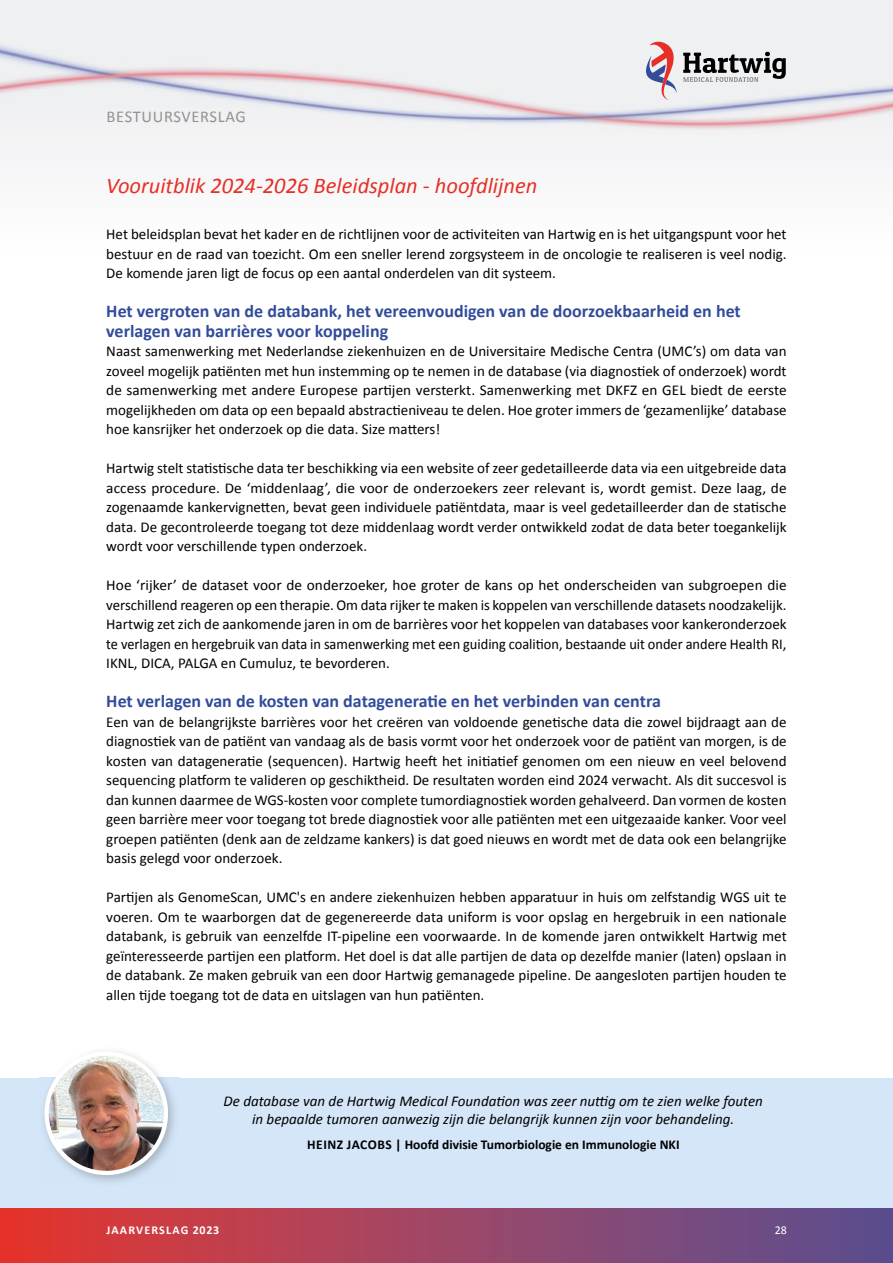
<style>
.page{position:relative;width:893px;height:1263px;background:#fff}
.page>*{position:absolute;margin:0;border:0;box-sizing:border-box;transform-origin:0 0}
.t1{font:italic 22.5px "Calibri";color:#e63027}
.t2{font:700 18px/19.5px "Calibri";color:#324c9a}
.t3{font:16.5px "Calibri";letter-spacing:.04em;color:#959191}
.t4{font:15px/19.5px "Calibri";color:#000;text-align:justify}
.t5{font:italic 15px/18px "Calibri";color:#000;text-align:center}
.t6{font:700 13.5px "Calibri";color:#000}
.t7{font:700 12px "Calibri";letter-spacing:.09em;color:#fff}
.t8{font:12px "Calibri";color:#fff}
</style>
<div class="page">
<div style="left:0;top:1208px;width:893px;height:55px;background:linear-gradient(to right,#e53832,#585195)"></div>
<hr style="left:0;top:0;width:893px;height:3px;background:#eff0f1">
<svg style="left:683px;top:52px;width:103px;height:30px"></svg>
<svg style="left:646px;top:41px;width:31px;height:59px"></svg>
<div style="left:0;top:1078px;width:893px;height:130px;background:#d4e6f7"></div>
<img style="left:39px;top:1051px;width:141px;height:131px">
<img style="left:47px;top:1054px;width:119px;height:119px;border-radius:60px">
<div style="left:45px;top:1051px;width:123px;height:124px;border:4px solid #fff;border-radius:50%"></div>
<p class="t3" style="left:107px;top:106px;width:141px">BESTUURSVERSLAG</p>
<h1 class="t1" style="left:106px;top:171px;width:432px">Vooruitblik 2024-2026 Beleidsplan - hoofdlijnen</h1>
<p class="t4" style="left:106px;top:225px;width:682px">Het beleidsplan bevat het kader en de richtlijnen voor de activiteiten van Hartwig en is het uitgangspunt voor het bestuur en de raad van toezicht. Om een sneller lerend zorgsysteem in de oncologie te realiseren is veel nodig.<br>De komende jaren ligt de focus op een aantal onderdelen van dit systeem.</p>
<p class="t2" style="left:106px;top:301px;width:636px">Het vergroten van de databank, het vereenvoudigen van de doorzoekbaarheid en het verlagen van barrières voor koppeling</p>
<p class="t4" style="left:106px;top:342px;width:682px">Naast samenwerking met Nederlandse ziekenhuizen en de Universitaire Medische Centra (UMC’s) om data van zoveel mogelijk patiënten met hun instemming op te nemen in de database (via diagnostiek of onderzoek) wordt de samenwerking met andere Europese partijen versterkt. Samenwerking met DKFZ en GEL biedt de eerste mogelijkheden om data op een bepaald abstractieniveau te delen. Hoe groter immers de ‘gezamenlijke’ database hoe kansrijker het onderzoek op die data. Size matters!</p>
<p class="t4" style="left:106px;top:459px;width:682px">Hartwig stelt statistische data ter beschikking via een website of zeer gedetailleerde data via een uitgebreide data access procedure. De ‘middenlaag’, die voor de onderzoekers zeer relevant is, wordt gemist. Deze laag, de zogenaamde kankervignetten, bevat geen individuele patiëntdata, maar is veel gedetailleerder dan de statische data. De gecontroleerde toegang tot deze middenlaag wordt verder ontwikkeld zodat de data beter toegankelijk wordt voor verschillende typen onderzoek.</p>
<p class="t4" style="left:106px;top:576px;width:682px">Hoe ‘rijker’ de dataset voor de onderzoeker, hoe groter de kans op het onderscheiden van subgroepen die verschillend reageren op een therapie. Om data rijker te maken is koppelen van verschillende datasets noodzakelijk.<br>Hartwig zet zich de aankomende jaren in om de barrières voor het koppelen van databases voor kankeronderzoek te verlagen en hergebruik van data in samenwerking met een guiding coalition, bestaande uit onder andere Health RI, IKNL, DICA, PALGA en Cumuluz, te bevorderen.</p>
<p class="t2" style="left:106px;top:691px;width:556px">Het verlagen van de kosten van datageneratie en het verbinden van centra</p>
<p class="t4" style="left:106px;top:712px;width:682px">Een van de belangrijkste barrières voor het creëren van voldoende genetische data die zowel bijdraagt aan de diagnostiek van de patiënt van vandaag als de basis vormt voor het onderzoek voor de patiënt van morgen, is de kosten van datageneratie (sequencen). Hartwig heeft het initiatief genomen om een nieuw en veel belovend sequencing platform te valideren op geschiktheid. De resultaten worden eind 2024 verwacht. Als dit succesvol is dan kunnen daarmee de WGS-kosten voor complete tumordiagnostiek worden gehalveerd. Dan vormen de kosten geen barrière meer voor toegang tot brede diagnostiek voor alle patiënten met een uitgezaaide kanker. Voor veel groepen patiënten (denk aan de zeldzame kankers) is dat goed nieuws en wordt met de data ook een belangrijke basis gelegd voor onderzoek.</p>
<p class="t4" style="left:106px;top:888px;width:682px">Partijen als GenomeScan, UMC's en andere ziekenhuizen hebben apparatuur in huis om zelfstandig WGS uit te voeren. Om te waarborgen dat de gegenereerde data uniform is voor opslag en hergebruik in een nationale databank, is gebruik van eenzelfde IT-pipeline een voorwaarde. In de komende jaren ontwikkelt Hartwig met geïnteresseerde partijen een platform. Het doel is dat alle partijen de data op dezelfde manier (laten) opslaan in de databank. Ze maken gebruik van een door Hartwig gemanagede pipeline. De aangesloten partijen houden te allen tijde toegang tot de data en uitslagen van hun patiënten.</p>
<p class="t5" style="left:224px;top:1091px;width:541px">De database van de Hartwig Medical Foundation was zeer nuttig om te zien welke fouten in bepaalde tumoren aanwezig zijn die belangrijk kunnen zijn voor behandeling.</p>
<p class="t6" style="left:307px;top:1136px;width:374px">HEINZ JACOBS | Hoofd divisie Tumorbiologie en Immunologie NKI</p>
<p class="t7" style="left:107px;top:1222px;width:114px">JAARVERSLAG 2023</p>
<p class="t8" style="left:775px;top:1222px;width:14px">28</p>
</div>
